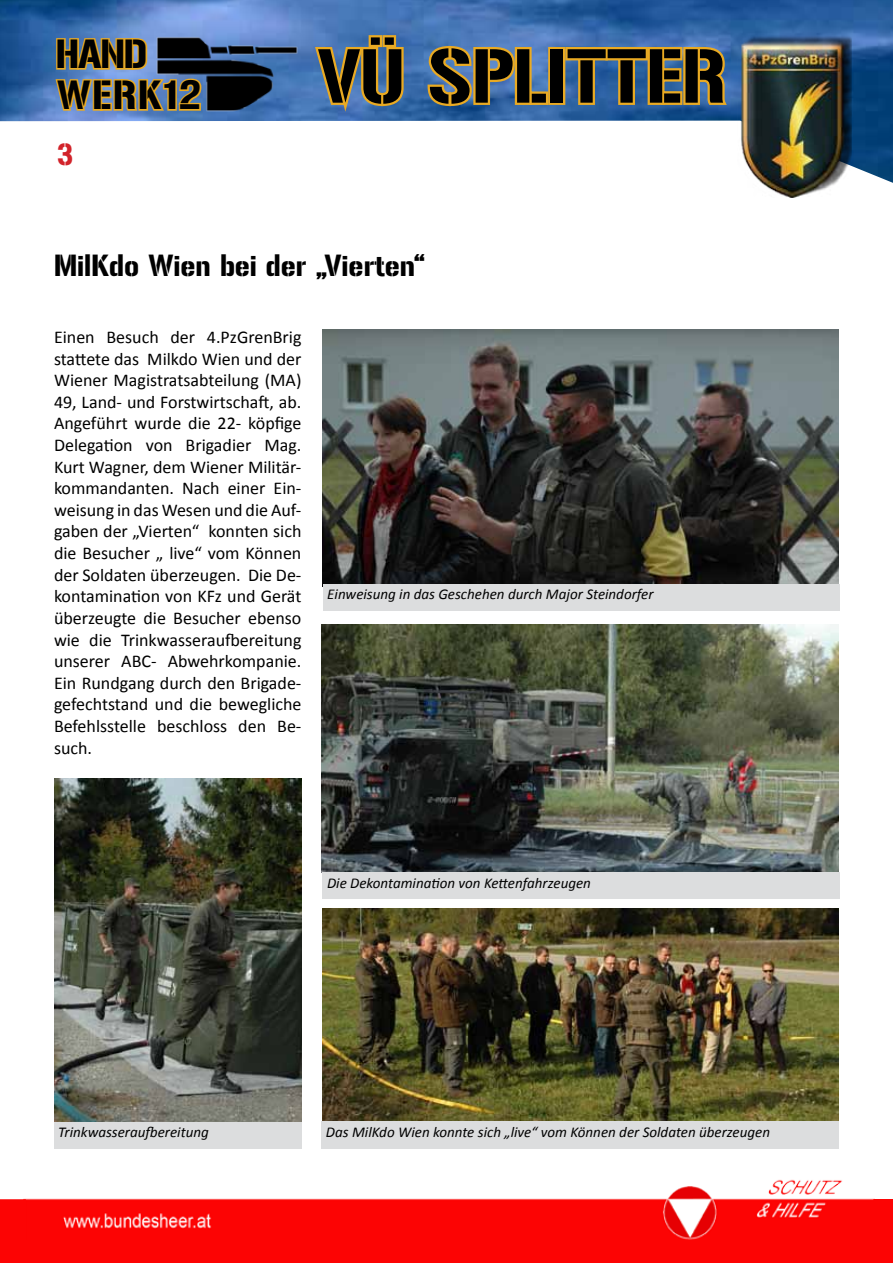
<style>
.page{position:relative;width:893px;height:1263px;background:#fff}
.page>*{position:absolute;margin:0;border:0;box-sizing:border-box;transform-origin:0 0}
.t1{font:67.5px "Gunplay";color:#000}
.t2{font:36px/41.1px "Gunplay";letter-spacing:.05em;color:#000}
.t3{font:27px "Gunplay";color:#000}
.t4{font:27px "Gunplay";color:#d2232a}
.t5{font:18px/21.6px "Calibri";color:#000;text-align:justify}
.t6{font:italic 15px "Calibri";color:#000}
</style>
<div class="page">
<img style="left:0;top:0;width:893px;height:183px">
<svg style="left:312px;top:33px;width:94px;height:88px;background:#758386"></svg>
<svg style="left:425px;top:44px;width:125px;height:64px;background:#878b7f"></svg>
<div style="left:548px;top:47px;width:17px;height:58px;border:4px solid #e9aa23"></div>
<svg style="left:563px;top:45px;width:168px;height:62px;background:#7c8170"></svg>
<img style="left:203px;top:34px;width:96px;height:80px">
<svg style="left:54px;top:29px;width:149px;height:93px;background:#838681"></svg>
<img style="left:738px;top:34px;width:113px;height:164px">
<img style="left:24px;top:1179px;width:851px;height:20px">
<svg style="left:0;top:1199px;width:893px;height:64px;background:#fb0d0d"></svg>
<img style="left:323px;top:330px;width:516px;height:254px">
<div style="left:323px;top:584px;width:517px;height:27px;background:#dcddde"></div>
<img style="left:322px;top:624px;width:517px;height:248px">
<div style="left:323px;top:872px;width:517px;height:27px;background:#dcddde"></div>
<div style="left:54px;top:1122px;width:247px;height:26px;background:#dcddde"></div>
<img style="left:323px;top:908px;width:516px;height:213px">
<div style="left:322px;top:1121px;width:517px;height:27px;background:#dcddde"></div>
<img style="left:54px;top:778px;width:248px;height:344px">
<h2 class="t2" style="left:56px;top:34px;width:147px">HAND<br>WERK12</h2>
<h3 class="t4" style="left:57px;top:139px;width:18px">3</h3>
<h1 class="t1" style="left:318px;top:37px;width:409px">VÜ SPLITTER</h1>
<h3 class="t3" style="left:54px;top:250px;width:373px">MilKdo Wien bei der „Vierten“</h3>
<p class="t5" style="left:54px;top:326px;width:249px">Einen Besuch der 4.PzGrenBrig stattete das Milkdo Wien und der Wiener Magistratsabteilung (MA)<br>49, Land- und Forstwirtschaft, ab.<br>Angeführt wurde die 22- köpfige Delegation von Brigadier Mag.<br>Kurt Wagner, dem Wiener Militär&shy;kommandanten. Nach einer Ein&shy;weisung in das Wesen und die Auf&shy;gaben der „Vierten“ konnten sich die Besucher „ live“ vom Können der Soldaten überzeugen. Die De&shy;kontamination von KFz und Gerät überzeugte die Besucher ebenso wie die Trinkwasseraufbereitung unserer ABC- Abwehrkompanie.<br>Ein Rundgang durch den Brigade&shy;gefechtstand und die bewegliche Befehlsstelle beschloss den Be&shy;such.</p>
<p class="t6" style="left:327px;top:584px;width:328px">Einweisung in das Geschehen durch Major Steindorfer</p>
<p class="t6" style="left:327px;top:872px;width:265px">Die Dekontamination von Kettenfahrzeugen</p>
<p class="t6" style="left:58px;top:1122px;width:152px">Trinkwasseraufbereitung</p>
<p class="t6" style="left:326px;top:1122px;width:446px">Das MilKdo Wien konnte sich „live“ vom Können der Soldaten überzeugen</p>
</div>
